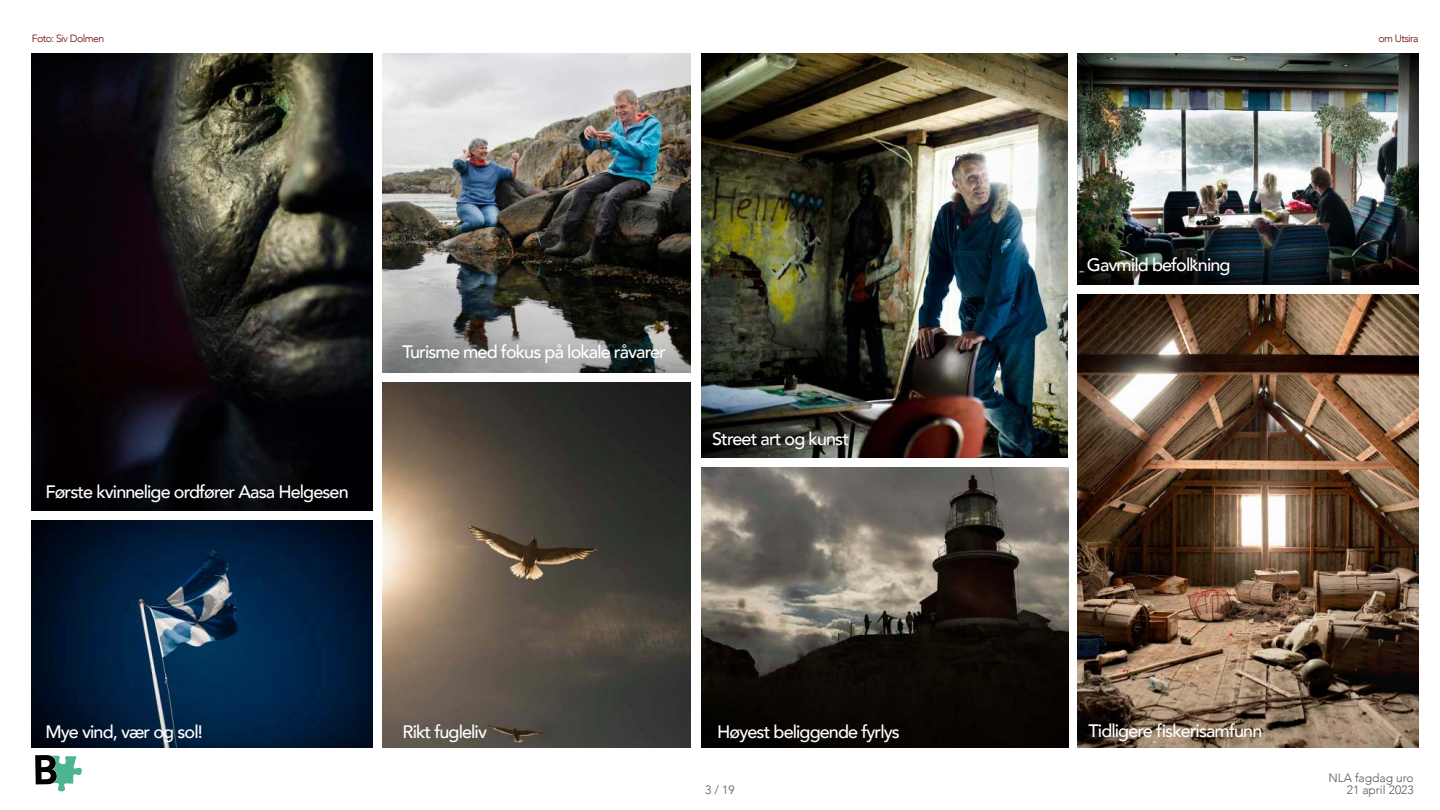
<style>
.page{position:relative;width:1440px;height:810px;background:#fff}
.page>*{position:absolute;margin:0;border:0;box-sizing:border-box;transform-origin:0 0}
.t1{font:500 18px "Avenir";letter-spacing:-.05em;color:#fff}
.t2{font:300 12px/12px "Avenir";color:#57585a;text-align:right}
.t3{font:300 10.5px "Avenir";letter-spacing:-.05em;color:#600}
</style>
<div class="page">
<img style="left:32px;top:53px;width:340px;height:457px">
<img style="left:32px;top:521px;width:340px;height:227px">
<img style="left:383px;top:383px;width:308px;height:364px">
<img style="left:702px;top:468px;width:367px;height:279px">
<img style="left:383px;top:53px;width:308px;height:319px">
<img style="left:702px;top:53px;width:366px;height:404px">
<img style="left:1077px;top:294px;width:342px;height:454px">
<img style="left:1077px;top:53px;width:342px;height:231px">
<svg style="left:35px;top:755px;width:47px;height:36px"></svg>
<p class="t3" style="left:32px;top:34px;width:74px">Foto: Siv Dolmen</p>
<p class="t1" style="left:45px;top:481px;width:305px">Første kvinnelige ordfører Aasa Helgesen</p>
<p class="t1" style="left:403px;top:342px;width:265px">Turisme med fokus på lokale råvarer</p>
<p class="t1" style="left:712px;top:428px;width:138px">Street art og kunst</p>
<p class="t1" style="left:1087px;top:254px;width:145px">Gavmild befolkning</p>
<p class="t3" style="left:1378px;top:34px;width:42px">om Utsira</p>
<p class="t1" style="left:45px;top:721px;width:159px">Mye vind, vær og sol!</p>
<p class="t1" style="left:403px;top:721px;width:86px">Rikt fugleliv</p>
<p class="t1" style="left:717px;top:721px;width:184px">Høyest beliggende fyrlys</p>
<p class="t1" style="left:1089px;top:716px;width:175px">Tidligere fiskerisamfunn</p>
<p class="t2" style="left:705px;top:785px;width:31px">3 / 19</p>
<p class="t2" style="left:1328px;top:773px;width:87px">NLA fagdag uro<br>21 april 2023</p>
</div>
